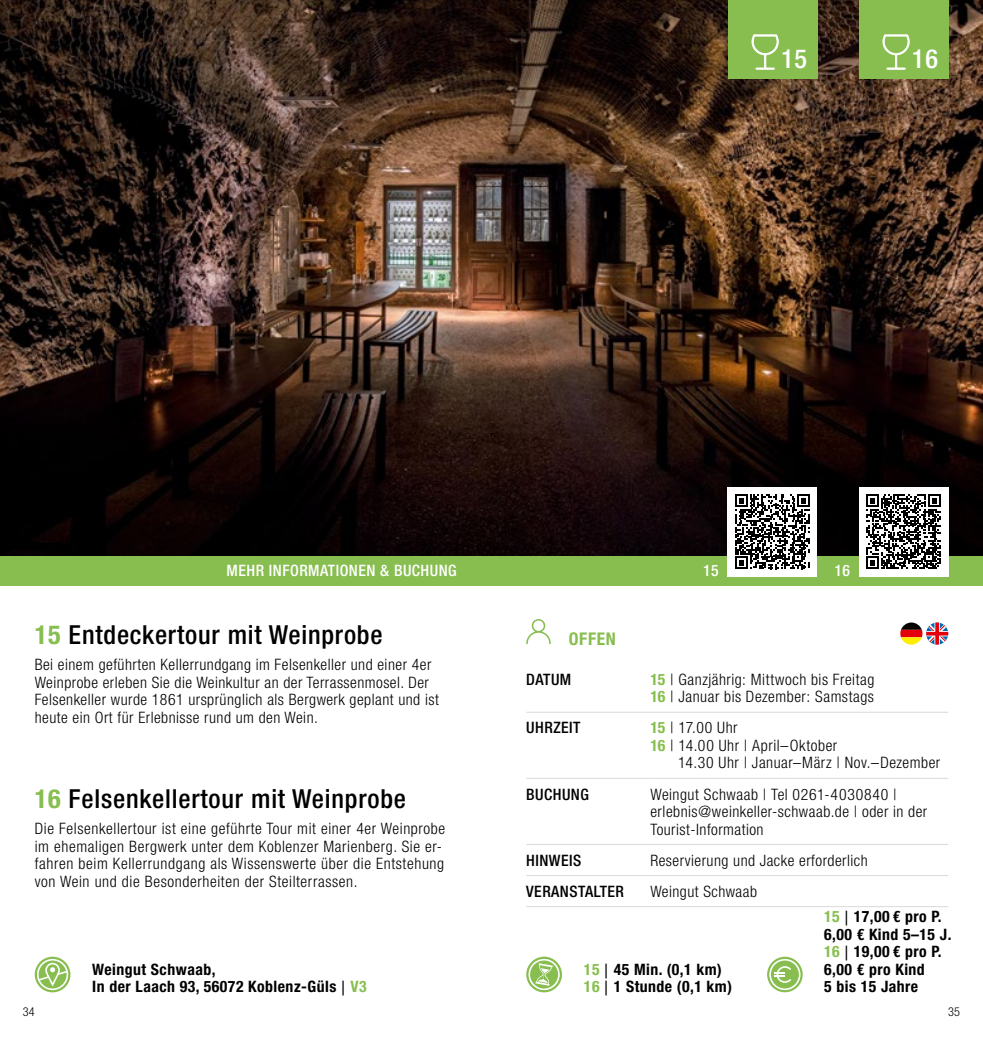
<style>
.page{position:relative;width:983px;height:1042px;background:#fff}
.page>*{position:absolute;margin:0;border:0;box-sizing:border-box;transform-origin:0 0}
.t1{font:500 condensed 26.25px "Helvetica Neue LT Std";letter-spacing:.03em;color:#000}
.t2{font:500 condensed 26.25px "Helvetica Neue LT Std";color:#fff}
.t3{font:700 condensed 17.5px "Helvetica Neue LT Std";letter-spacing:.04em;color:#87be4f}
.t4{font:300 condensed 15.75px/17.5px "Helvetica Neue LT Std";letter-spacing:.03em;color:#000}
.t5{font:700 condensed 15.75px/17.5px "Helvetica Neue LT Std";letter-spacing:.03em;color:#000}
.t6{font:500 condensed 15.75px "Helvetica Neue LT Std";letter-spacing:.03em;color:#000}
.t7{font:500 condensed 15.75px "Helvetica Neue LT Std";letter-spacing:.03em;color:#fff}
.t8{font:300 condensed 12.25px "Helvetica Neue LT Std";color:#000}
.s1{font-weight:700;color:#87be4f}
.s2{font-family:"Arial";font-weight:400;font-stretch:normal}
.s3{color:#87be4f}
</style>
<div class="page">
<img style="left:0;top:0;width:982px;height:556px">
<div style="left:0;top:556px;width:982px;height:29px;background:#87be4f"></div>
<hr style="left:526px;top:712px;width:124px;height:1px;background:#d9dada">
<hr style="left:650px;top:712px;width:297px;height:1px;background:#d9dada">
<hr style="left:526px;top:844px;width:124px;height:1px;background:#d9dada">
<hr style="left:650px;top:844px;width:297px;height:1px;background:#d9dada">
<hr style="left:526px;top:906px;width:124px;height:1px;background:#d9dada">
<hr style="left:650px;top:906px;width:297px;height:1px;background:#d9dada">
<hr style="left:526px;top:778px;width:124px;height:1px;background:#d9dada">
<hr style="left:650px;top:778px;width:297px;height:1px;background:#d9dada">
<hr style="left:526px;top:875px;width:124px;height:1px;background:#d9dada">
<hr style="left:650px;top:875px;width:297px;height:1px;background:#d9dada">
<div style="left:727px;top:0;width:90px;height:78px;background:#87be4f"></div>
<svg style="left:751px;top:34px;width:28px;height:36px"></svg>
<div style="left:858px;top:0;width:89px;height:78px;background:#87be4f"></div>
<svg style="left:882px;top:34px;width:27px;height:36px"></svg>
<svg style="left:526px;top:619px;width:24px;height:25px"></svg>
<svg style="left:35px;top:956px;width:35px;height:36px"></svg>
<svg style="left:37px;top:959px;width:31px;height:31px"></svg>
<svg style="left:767px;top:956px;width:35px;height:36px"></svg>
<svg style="left:769px;top:959px;width:31px;height:31px"></svg>
<svg style="left:526px;top:956px;width:36px;height:36px"></svg>
<svg style="left:528px;top:959px;width:31px;height:31px"></svg>
<div style="left:858px;top:487px;width:89px;height:89px;background:#fff"></div>
<svg style="left:866px;top:494px;width:74px;height:75px"></svg>
<svg style="left:900px;top:622px;width:47px;height:22px"></svg>
<div style="left:727px;top:487px;width:90px;height:89px;background:#fff"></div>
<svg style="left:735px;top:494px;width:74px;height:75px"></svg>
<h1 class="t2" style="left:780px;top:43px;width:27px">15</h1>
<h1 class="t2" style="left:911px;top:43px;width:27px">16</h1>
<p class="t7" style="left:226px;top:561px;width:232px">MEHR INFORMATIONEN &amp; BUCHUNG</p>
<h1 class="t1" style="left:35px;top:619px;width:349px"><span class="s1">15</span> Entdeckertour mit Weinprobe</h1>
<p class="t4" style="left:35px;top:656px;width:405px">Bei einem geführten Kellerrundgang im Felsenkeller und einer 4er Weinprobe erleben Sie die Weinkultur an der Terrassenmosel. Der Felsenkeller wurde 1861 ursprünglich als Bergwerk geplant und ist heute ein Ort für Erlebnisse rund um den Wein.</p>
<h1 class="t1" style="left:35px;top:783px;width:372px"><span class="s1">16</span> Felsenkellertour mit Weinprobe</h1>
<p class="t4" style="left:35px;top:820px;width:412px">Die Felsenkellertour ist eine geführte Tour mit einer 4er Weinprobe im ehemaligen Bergwerk unter dem Koblenzer Marienberg. Sie er&shy;fahren beim Kellerrundgang als Wissenswerte über die Entstehung von Wein und die Besonderheiten der Steilterrassen.</p>
<p class="t3" style="left:568px;top:628px;width:49px">OFFEN</p>
<p class="t7" style="left:703px;top:561px;width:17px">15</p>
<p class="t7" style="left:834px;top:561px;width:17px">16</p>
<p class="t6" style="left:526px;top:670px;width:47px">DATUM</p>
<p class="t4" style="left:650px;top:670px;width:225px"><span class="s1">15</span> | Ganzjährig: Mittwoch bis Freitag<br><span class="s1">16</span> | Januar bis Dezember: Samstags</p>
<p class="t6" style="left:526px;top:718px;width:56px">UHRZEIT</p>
<p class="t4" style="left:650px;top:719px;width:89px"><span class="s1">15</span> | 17.00 Uhr</p>
<p class="t4" style="left:650px;top:736px;width:188px"><span class="s1">16</span> | 14.00 Uhr | April–Oktober</p>
<p class="t4" style="left:678px;top:754px;width:263px">14.30 Uhr | Januar–März | Nov.–Dezember</p>
<p class="t6" style="left:526px;top:784px;width:64px">BUCHUNG</p>
<p class="t4" style="left:650px;top:785px;width:278px">Weingut Schwaab | Tel 0261-4030840 | erlebnis@weinkeller-schwaab.de | oder in der<br>Tourist-Information</p>
<p class="t6" style="left:526px;top:850px;width:57px">HINWEIS</p>
<p class="t4" style="left:650px;top:851px;width:219px">Reservierung und Jacke erforderlich</p>
<p class="t6" style="left:526px;top:881px;width:99px">VERANSTALTER</p>
<p class="t4" style="left:650px;top:882px;width:108px">Weingut Schwaab</p>
<p class="t5" style="left:92px;top:960px;width:276px">Weingut Schwaab,<br>In der Laach 93, 56072 Koblenz-Güls <span class="s2">|</span> <span class="s3">V3</span></p>
<p class="t5" style="left:584px;top:960px;width:149px"><span class="s3">15</span> <span class="s2">|</span> 45 Min. (0,1 km)<br><span class="s3">16</span> <span class="s2">|</span> 1 Stunde (0,1 km)</p>
<p class="t5" style="left:823px;top:908px;width:129px"><span class="s3">15</span> <span class="s2">|</span> 17,00 € pro P.<br>6,00 € Kind 5–15 J.<br><span class="s3">16</span> <span class="s2">|</span> 19,00 € pro P.<br>6,00 € pro Kind<br>5 bis 15 Jahre</p>
<p class="t8" style="left:23px;top:1004px;width:13px">34</p>
<p class="t8" style="left:947px;top:1004px;width:13px">35</p>
</div>
